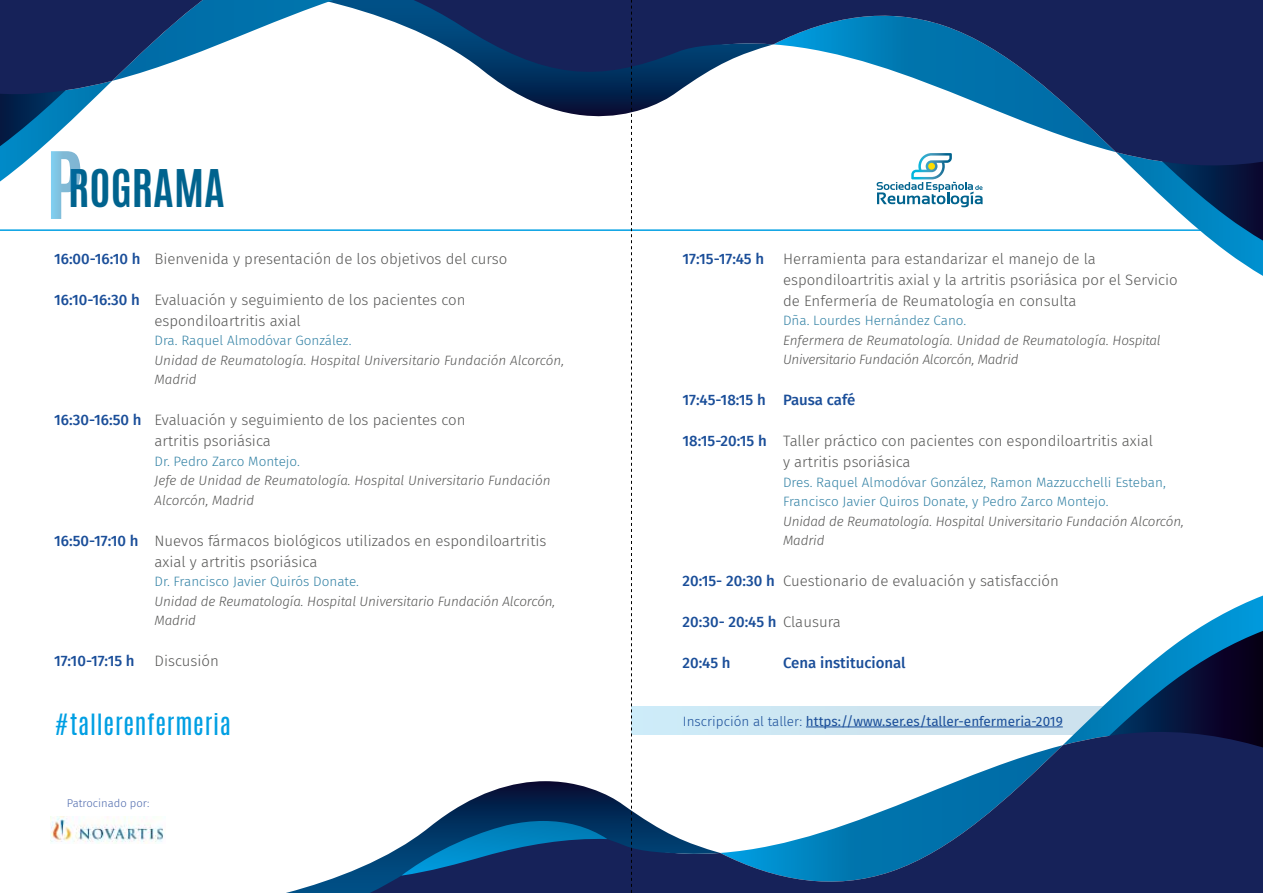
<style>
.page{position:relative;width:1263px;height:893px;background:#fff}
.page>*{position:absolute;margin:0;border:0;box-sizing:border-box;transform-origin:0 0}
.t1{font:700 43.35px "Antonio";color:#00638e}
.t2{font:24.45px "Antonio";letter-spacing:.03em;color:#009fe3}
.t3{font:300 15px/21px "Fira Sans";color:#575756}
.t4{font:500 15px "Fira Sans";color:#1a4e99}
.t5{font:italic 300 13.5px/19.5px "Fira Sans";letter-spacing:-.01em;color:#575756}
.t6{font:300 13.5px/19.5px "Fira Sans";color:#3382a5}
.t7{font:13.5px "Fira Sans";color:#1a4e99}
.t8{font:300 11.25px "Fira Sans";color:#4e6aad}
.s1{font-weight:500;color:#1a4e99}
.s2{font-weight:300;color:#575756}
.s3{font-weight:300}
</style>
<div class="page">
<div style="left:632px;top:707px;width:631px;height:28px;background:#cde5f0"></div>
<hr style="left:806px;top:727px;width:257px;height:1px;background:#1a4e99">
<svg style="left:1063px;top:596px;width:200px;height:135px"></svg>
<svg style="left:720px;top:731px;width:543px;height:162px;fill:#162259"></svg>
<svg style="left:286px;top:781px;width:434px;height:112px"></svg>
<hr style="left:0;top:229px;width:1263px;height:2px;background:#009fe3">
<svg style="left:401px;top:821px;width:206px;height:55px;background:#145186"></svg>
<img style="left:51px;top:816px;width:113px;height:28px">
<svg style="left:877px;top:166px;width:106px;height:41px"></svg>
<svg style="left:1116px;top:166px;width:147px;height:110px"></svg>
<svg style="left:773px;top:0;width:490px;height:166px;fill:#162259"></svg>
<svg style="left:454px;top:0;width:319px;height:117px"></svg>
<svg style="left:0;top:0;width:454px;height:219px"></svg>
<svg style="left:631px;top:0;width:1px;height:893px"></svg>
<h1 class="t1" style="left:68px;top:155px;width:158px">ROGRAMA</h1>
<p class="t3" style="left:54px;top:248px;width:455px"><span class="s1">16:00-16:10 h</span> Bienvenida y presentación de los objetivos del curso</p>
<p class="t3" style="left:154px;top:289px;width:312px;text-indent:-100px"><span class="s1">16:10-16:30 h</span> Evaluación y seguimiento de los pacientes con espondiloartritis axial</p>
<p class="t6" style="left:154px;top:331px;width:198px">Dra. Raquel Almodóvar González.</p>
<p class="t5" style="left:154px;top:350px;width:411px">Unidad de Reumatología. Hospital Universitario Fundación Alcorcón,<br>Madrid</p>
<p class="t3" style="left:154px;top:410px;width:312px;text-indent:-100px"><span class="s1">16:30-16:50 h</span> Evaluación y seguimiento de los pacientes con artritis psoriásica</p>
<p class="t6" style="left:154px;top:451px;width:147px">Dr. Pedro Zarco Montejo.</p>
<p class="t5" style="left:154px;top:471px;width:397px">Jefe de Unidad de Reumatología. Hospital Universitario Fundación<br>Alcorcón, Madrid</p>
<p class="t3" style="left:154px;top:530px;width:393px;text-indent:-100px"><span class="s1">16:50-17:10 h</span> Nuevos fármacos biológicos utilizados en espondiloartritis axial y artritis psoriásica</p>
<p class="t6" style="left:154px;top:572px;width:206px">Dr. Francisco Javier Quirós Donate.</p>
<p class="t5" style="left:154px;top:591px;width:402px">Unidad de Reumatología. Hospital Universitario Fundación Alcorcón,<br>Madrid</p>
<p class="t4" style="left:54px;top:649px;width:82px">17:10-17:15 h</p>
<p class="t3" style="left:154px;top:651px;width:66px">Discusión</p>
<h2 class="t2" style="left:54px;top:706px;width:178px">#tallerenfermeria</h2>
<p class="t8" style="left:67px;top:795px;width:84px">Patrocinado por:</p>
<p class="t4" style="left:682px;top:247px;width:83px">17:15-17:45 h</p>
<p class="t3" style="left:783px;top:248px;width:396px">Herramienta para estandarizar el manejo de la espondiloartritis axial y la artritis psoriásica por el Servicio de Enfermería de Reumatología en consulta</p>
<p class="t6" style="left:783px;top:311px;width:185px">Dña. Lourdes Hernández Cano.</p>
<p class="t5" style="left:783px;top:330px;width:379px">Enfermera de Reumatología. Unidad de Reumatología. Hospital<br>Universitario Fundación Alcorcón, Madrid</p>
<p class="t4" style="left:682px;top:388px;width:174px">17:45-18:15 h Pausa café</p>
<p class="t3" style="left:783px;top:431px;width:371px;text-indent:-100px"><span class="s1">18:15-20:15 h</span> Taller práctico con pacientes con espondiloartritis axial y artritis psoriásica</p>
<p class="t6" style="left:783px;top:472px;width:384px">Dres. Raquel Almodóvar González, Ramon Mazzucchelli Esteban,<br>Francisco Javier Quiros Donate, y Pedro Zarco Montejo.</p>
<p class="t5" style="left:783px;top:511px;width:402px">Unidad de Reumatología. Hospital Universitario Fundación Alcorcón,<br>Madrid</p>
<p class="t3" style="left:682px;top:571px;width:378px"><span class="s1">20:15- 20:30 h</span> Cuestionario de evaluación y satisfacción</p>
<p class="t4" style="left:682px;top:610px;width:160px">20:30- 20:45 h <span class="s2">Clausura</span></p>
<p class="t4" style="left:682px;top:651px;width:50px">20:45 h</p>
<p class="t4" style="left:783px;top:651px;width:124px">Cena institucional</p>
<p class="t7" style="left:683px;top:711px;width:381px"><span class="s3">Inscripción al taller:</span> https://www.ser.es/taller-enfermeria-2019</p>
</div>
